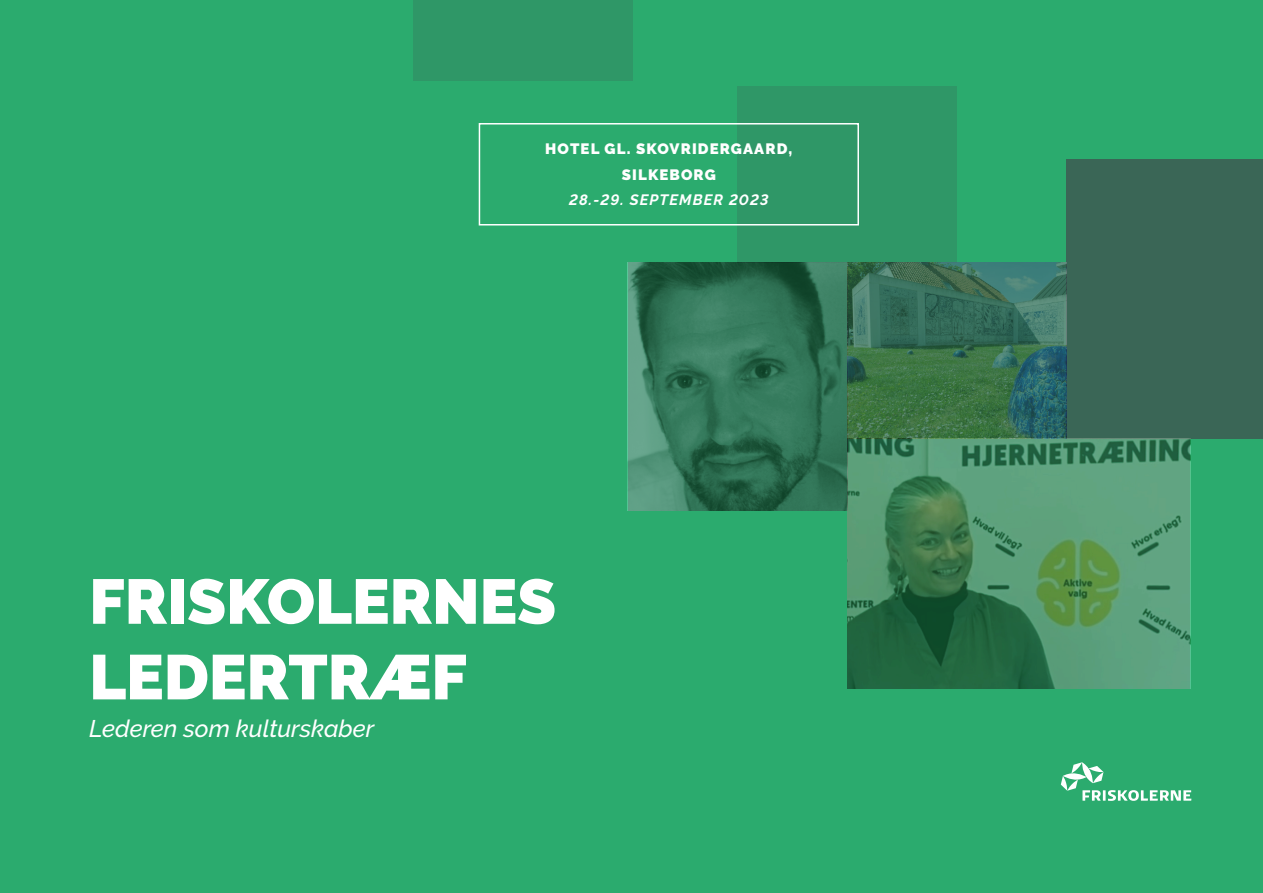
<style>
.page{position:relative;width:1263px;height:893px;background:#2bab6e}
.page>*{position:absolute;margin:0;border:0;box-sizing:border-box;transform-origin:0 0}
.t1{font:900 63px "Raleway";color:#fff}
.t2{font:italic 500 24px "Raleway";color:#fff}
.mellemrubrik{font:900 15px/25.5px "Raleway";letter-spacing:.075em;color:#fff;text-align:center}
.mellemrubrik-2{font:italic 700 15px "Raleway";letter-spacing:.075em;color:#fff}
</style>
<div class="page">
<svg style="left:1061px;top:762px;width:130px;height:39px"></svg>
<div style="left:1066px;top:160px;width:197px;height:279px;background:#3a6656"></div>
<img style="left:847px;top:439px;width:343px;height:250px">
<div style="left:737px;top:86px;width:220px;height:176px;background:#2f9767"></div>
<img style="left:628px;top:262px;width:219px;height:249px">
<div style="left:413px;top:0;width:220px;height:80px;background:#2f9767"></div>
<img style="left:847px;top:262px;width:219px;height:177px">
<div style="left:479px;top:123px;width:380px;height:102px;border:2px solid #fff"></div>
<p class="mellemrubrik" style="left:545px;top:136px;width:249px">HOTEL GL. SKOVRIDERGAARD,<br>SILKEBORG</p>
<p class="mellemrubrik-2" style="left:569px;top:191px;width:201px">28.-29. SEPTEMBER 2023</p>
<p class="t1" style="left:89px;top:565px;width:468px">FRISKOLERNES</p>
<p class="t1" style="left:89px;top:641px;width:379px">LEDERTRÆF</p>
<p class="t2" style="left:89px;top:715px;width:287px">Lederen som kulturskaber</p>
</div>
